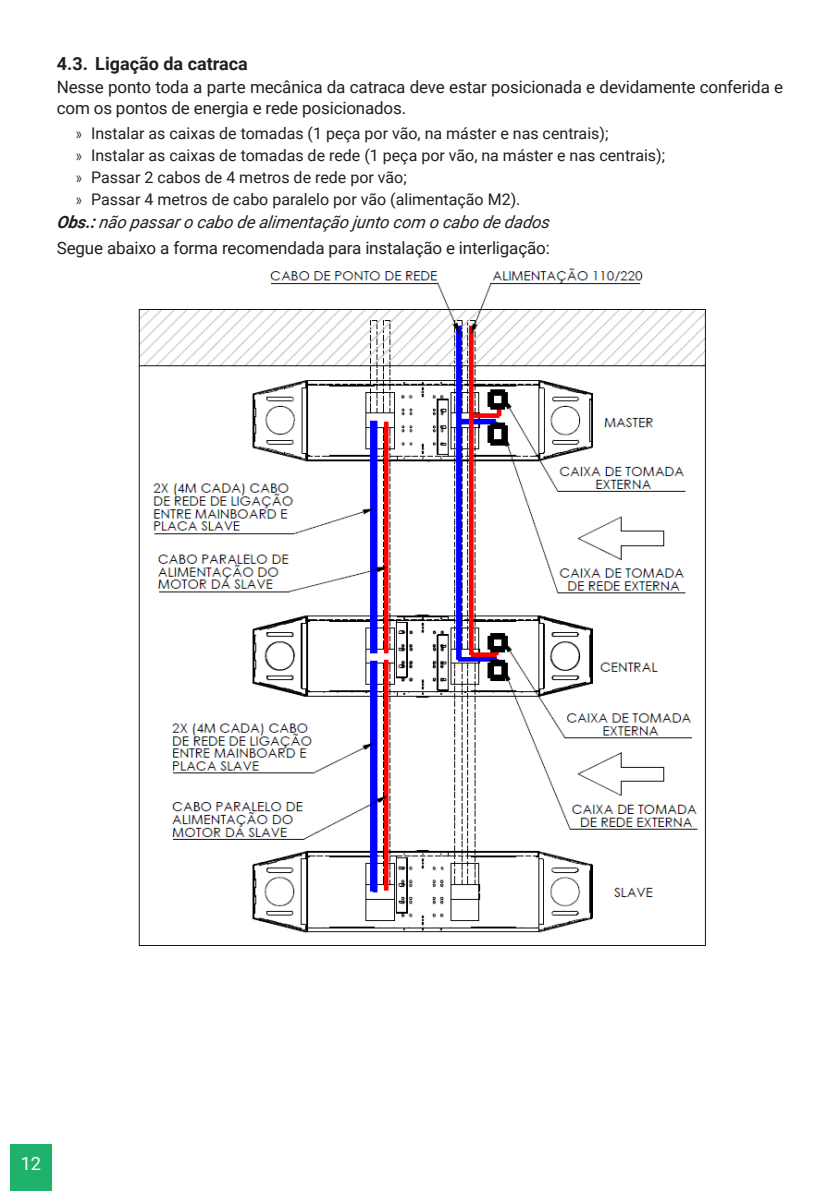
<style>
.page{position:relative;width:840px;height:1191px;background:#fff}
.page>*{position:absolute;margin:0;border:0;box-sizing:border-box;transform-origin:0 0}
.t1{font:18.2px "Roboto";color:#fff}
.t2{font:700 18px "Roboto";color:#231f20}
._0__Corpo_de_texto{font:17px/20.4px "Roboto";letter-spacing:-.01em;color:#231f20}
._0__Corpo_de_texto-2{font:italic 17px "Roboto";color:#231f20}
.t3{font:16px "Roboto";color:#231f20}
.s1{font-family:"Frutiger LT Std";font-weight:300;font-stretch:condensed}
.s2{font-weight:700}
</style>
<div class="page">
<div style="left:10px;top:1144px;width:42px;height:47px;background:#1eb26a"></div>
<img style="left:138px;top:269px;width:568px;height:677px">
<p class="t2" style="left:57px;top:51px;width:192px">4.3. Ligação da catraca</p>
<p class="_0__Corpo_de_texto" style="left:57px;top:77px;width:727px">Nesse ponto toda a parte mecânica da catraca deve estar posicionada e devidamente conferida e com os pontos de energia e rede posicionados.</p>
<p class="t3" style="left:75px;top:122px;width:534px"><span class="s1">»</span> Instalar as caixas de tomadas (1 peça por vão, na máster e nas centrais);</p>
<p class="t3" style="left:75px;top:144px;width:591px"><span class="s1">»</span> Instalar as caixas de tomadas de rede (1 peça por vão, na máster e nas centrais);</p>
<p class="t3" style="left:75px;top:166px;width:333px"><span class="s1">»</span> Passar 2 cabos de 4 metros de rede por vão;</p>
<p class="t3" style="left:75px;top:188px;width:446px"><span class="s1">»</span> Passar 4 metros de cabo paralelo por vão (alimentação M2).</p>
<p class="_0__Corpo_de_texto-2" style="left:57px;top:210px;width:497px"><span class="s2">Obs.:</span>não passaro cabo de alimentação junto com o cabo de dados</p>
<p class="_0__Corpo_de_texto" style="left:57px;top:237px;width:494px">Segue abaixo a forma recomendada para instalação e interligação:</p>
<p class="t1" style="left:21px;top:1151px;width:22px">12</p>
</div>
